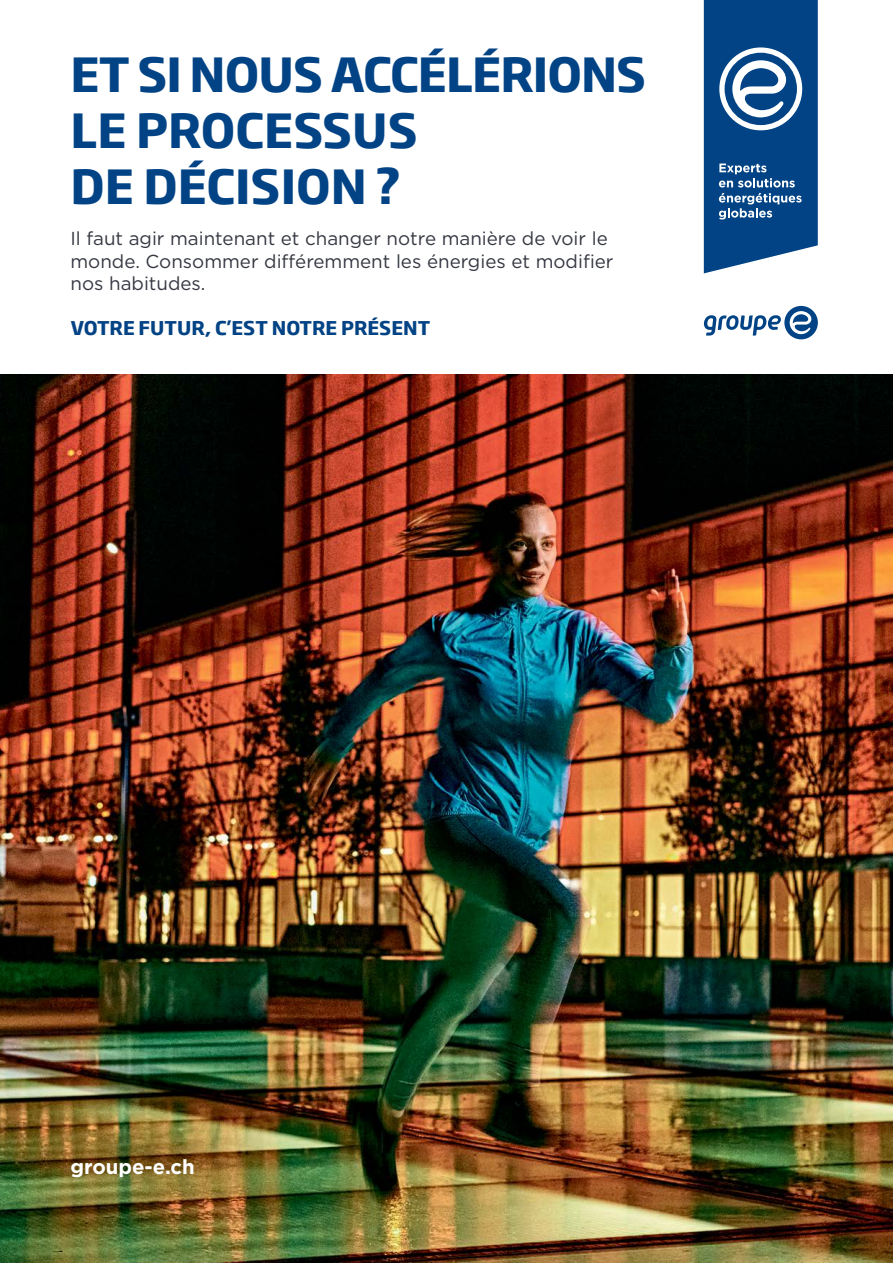
<style>
.page{position:relative;width:893px;height:1263px;background:#fff}
.page>*{position:absolute;margin:0;border:0;box-sizing:border-box;transform-origin:0 0}
.t1{font:700 46.5px/55.8px "Soho Gothic Pro";letter-spacing:-.015em;color:#024385}
.t2{font:700 20.25px "Gotham";color:#fff}
.t3{font:18.75px/22.5px "Gotham";color:#353842}
.t4{font:700 18.75px "Soho Gothic Pro";color:#024385}
</style>
<div class="page">
<svg style="left:704px;top:0;width:114px;height:273px;background:#2c6299"></svg>
<svg style="left:704px;top:306px;width:114px;height:33px"></svg>
<img style="left:0;top:375px;width:893px;height:888px">
<p class="t1" style="left:71px;top:44px;width:577px">ET SI NOUS ACCÉLÉRIONS<br>LE PROCESSUS<br>DE DÉCISION ?</p>
<p class="t3" style="left:71px;top:227px;width:544px">Il faut agir maintenant et changer notre manière de voir le monde. Consommer différemment les énergies et modifier nos habitudes.</p>
<p class="t4" style="left:71px;top:313px;width:361px">VOTRE FUTUR, C’EST NOTRE PRÉSENT</p>
<p class="t2" style="left:71px;top:1154px;width:126px">groupe-e.ch</p>
</div>
